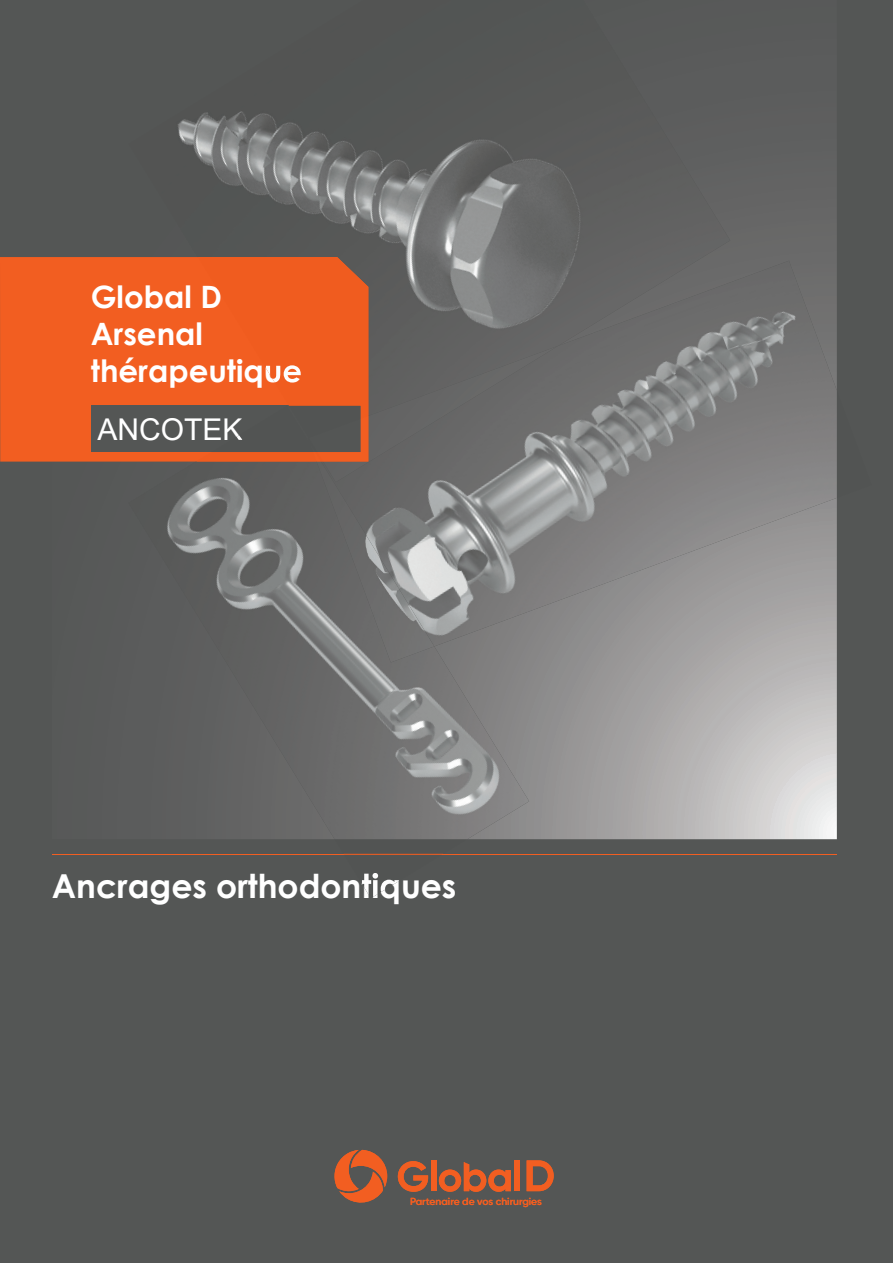
<style>
.page{position:relative;width:893px;height:1263px;background:#545655}
.page>*{position:absolute;margin:0;border:0;box-sizing:border-box;transform-origin:0 0}
.t1{font:700 33px "Century Gothic";color:#fff}
.t2{font:700 30.75px/36.9px "Century Gothic";color:#fff}
.t3{font:30px "Arial";color:#fff}
.t4{font:600 10.35px "Gilroy";color:#f25e21}
</style>
<div class="page">
<svg style="left:529px;top:139px;width:308px;height:700px;background:#a2a1a1"></svg>
<div style="left:0;top:257px;width:196px;height:205px;background:#f25e21"></div>
<hr style="left:52px;top:854px;width:785px;height:1px;background:#f25e21">
<div style="left:91px;top:406px;width:269px;height:46px;background:#545655"></div>
<img style="left:128px;top:111px;width:602px;height:295px">
<div style="left:198px;top:257px;width:170px;height:149px;background:#f05c1f"></div>
<svg style="left:215px;top:286px;width:5px;height:8px"></svg>
<img style="left:259px;top:357px;width:42px;height:31px">
<img style="left:343px;top:853px;width:100px;height:1px">
<img style="left:167px;top:462px;width:362px;height:377px">
<img style="left:196px;top:452px;width:114px;height:10px">
<img style="left:362px;top:873px;width:37px;height:24px">
<svg style="left:236px;top:435px;width:6px;height:5px"></svg>
<img style="left:321px;top:261px;width:516px;height:385px">
<img style="left:323px;top:346px;width:235px;height:136px">
<img style="left:321px;top:416px;width:47px;height:46px">
<img style="left:321px;top:419px;width:39px;height:33px">
<img style="left:317px;top:462px;width:117px;height:200px">
<svg style="left:310px;top:443px;width:13px;height:19px"></svg>
<svg style="left:334px;top:1150px;width:53px;height:53px"></svg>
<svg style="left:398px;top:1161px;width:30px;height:31px"></svg>
<div style="left:431px;top:1160px;width:5px;height:31px;background:#f25e21"></div>
<div style="left:514px;top:1160px;width:6px;height:31px;background:#f25e21"></div>
<svg style="left:527px;top:1160px;width:27px;height:31px"></svg>
<svg style="left:439px;top:1162px;width:72px;height:30px"></svg>
<p class="t2" style="left:91px;top:277px;width:213px">Global D<br>Arsenal thérapeutique</p>
<p class="t3" style="left:97px;top:409px;width:147px">ANCOTEK</p>
<p class="t1" style="left:52px;top:861px;width:406px">Ancrages orthodontiques</p>
<p class="t4" style="left:410px;top:1195px;width:133px">Partenaire de vos chirurgies</p>
</div>
